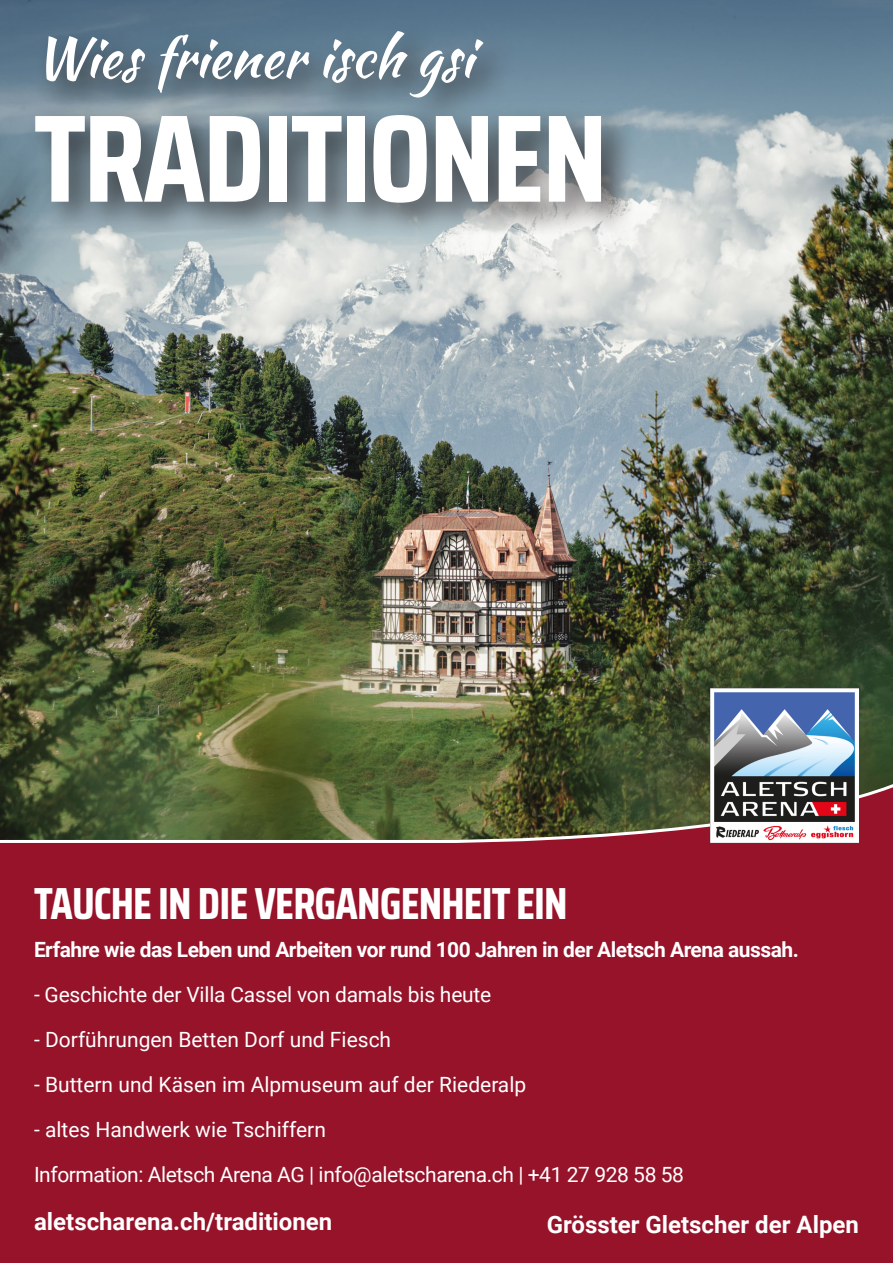
<style>
.page{position:relative;width:893px;height:1263px;background:#fff}
.page>*{position:absolute;margin:0;border:0;box-sizing:border-box;transform-origin:0 0}
.t1{font:700 124.5px "Saira Condensed";letter-spacing:-.02em;color:#fff}
.t2{font:55.5px "Kaushan Script";color:#fff}
.t3{font:700 45px "Saira Condensed";letter-spacing:-.02em;color:#fff}
.t4{font:700 24px "Roboto";color:#fff}
.t5{font:21px "Roboto";letter-spacing:-.005em;color:#fff}
.t6{font:700 21px "Roboto";letter-spacing:-.025em;color:#fff}
</style>
<div class="page">
<img style="left:0;top:0;width:893px;height:777px">
<div style="left:25px;top:21px;width:613px;height:218px;background:#231f20;opacity:.75"></div>
<div style="left:0;top:844px;width:893px;height:419px;background:#96132a"></div>
<svg style="left:0;top:777px;width:893px;height:67px;background:#595a39"></svg>
<img style="left:710px;top:689px;width:149px;height:154px">
<p class="t2" style="left:34px;top:17px;width:440px">Wies friener isch gsi</p>
<p class="t1" style="left:34px;top:63px;width:575px">TRADITIONEN</p>
<p class="t3" style="left:34px;top:868px;width:535px">TAUCHE IN DIE VERGANGENHEIT EIN</p>
<p class="t6" style="left:34px;top:934px;width:766px">Erfahre wie das Leben und Arbeiten vor rund 100 Jahren in der Aletsch Arena aussah.</p>
<p class="t5" style="left:34px;top:980px;width:459px">- Geschichte der Villa Cassel von damals bis heute</p>
<p class="t5" style="left:34px;top:1025px;width:359px">- Dorführungen Betten Dorf und Fiesch</p>
<p class="t5" style="left:34px;top:1070px;width:494px">- Buttern und Käsen im Alpmuseum auf der Riederalp</p>
<p class="t5" style="left:34px;top:1115px;width:293px">- altes Handwerk wie Tschiffern</p>
<p class="t5" style="left:34px;top:1160px;width:651px">Information: Aletsch Arena AG | info@aletscharena.ch | +41 27 928 58 58</p>
<p class="t4" style="left:34px;top:1205px;width:300px">aletscharena.ch/traditionen</p>
<p class="t4" style="left:547px;top:1208px;width:314px">Grösster Gletscher der Alpen</p>
</div>
